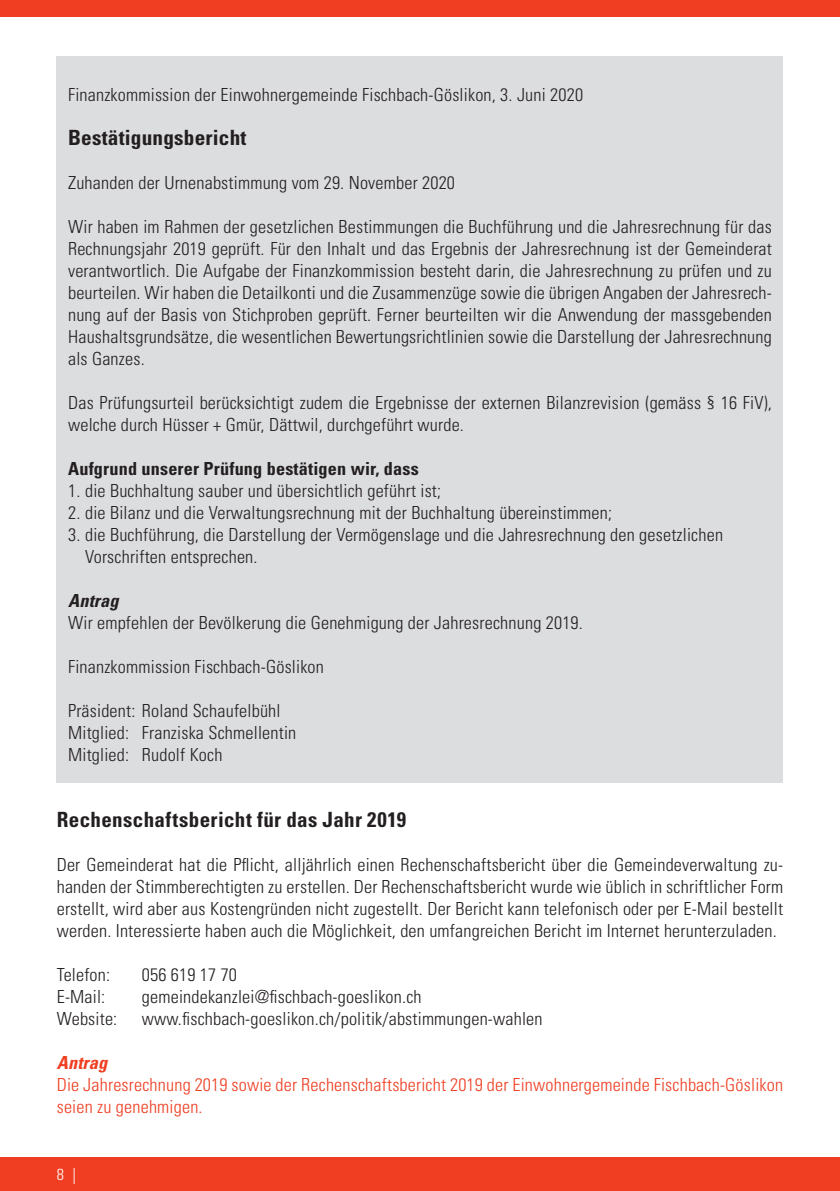
<style>
.page{position:relative;width:840px;height:1191px;background:#fff}
.page>*{position:absolute;margin:0;border:0;box-sizing:border-box;transform-origin:0 0}
.t1{font:700 condensed 21px "Univers LT Std";letter-spacing:.015em;color:#231f20}
.t2{font:300 condensed 18px/22px "Univers LT Std";letter-spacing:.01em;color:#231f20}
.t3{font:300 condensed 18px/22px "Univers LT Std";letter-spacing:.01em;color:#ef3e22}
.t4{font:700 condensed 18px "Univers LT Std";letter-spacing:.01em;color:#231f20}
.t5{font:italic 700 condensed 18px "Univers LT Std";letter-spacing:.01em;color:#231f20}
.t6{font:italic 700 condensed 18px "Univers LT Std";letter-spacing:.01em;color:#ef3e22}
.t7{font:300 condensed 16px "Univers LT Std";color:#fff}
</style>
<div class="page">
<div style="left:0;top:1157px;width:839px;height:34px;background:#ef3e22"></div>
<div style="left:0;top:0;width:839px;height:17px;background:#ef3e22"></div>
<div style="left:57px;top:57px;width:725px;height:726px;background:#dcdddf"></div>
<p class="t2" style="left:68px;top:83px;width:516px">Finanzkommission der Einwohnergemeinde Fischbach-Göslikon, 3. Juni 2020</p>
<p class="t1" style="left:68px;top:124px;width:180px">Bestätigungsbericht</p>
<p class="t2" style="left:68px;top:171px;width:388px">Zuhanden der Urnenabstimmung vom 29. November 2020</p>
<p class="t2" style="left:68px;top:215px;width:705px;text-align:justify">Wir haben im Rahmen der gesetzlichen Bestimmungen die Buchführung und die Jahresrechnung für das Rechnungsjahr 2019 geprüft. Für den Inhalt und das Ergebnis der Jahresrechnung ist der Gemeinderat verantwortlich. Die Aufgabe der Finanzkommission besteht darin, die Jahresrechnung zu prüfen und zu beurteilen. Wir haben die Detailkonti und die Zusammenzüge sowie die übrigen Angaben der Jahresrech&shy;nung auf der Basis von Stichproben geprüft. Ferner beurteilten wir die Anwendung der massgebenden Haushaltsgrundsätze, die wesentlichen Bewertungsrichtlinien sowie die Darstellung der Jahresrechnung als Ganzes.</p>
<p class="t2" style="left:68px;top:391px;width:705px">Das Prüfungsurteil berücksichtigt zudem die Ergebnisse der externen Bilanzrevision (gemäss § 16 FiV), welche durch Hüsser + Gmür, Dättwil, durchgeführt wurde.</p>
<p class="t4" style="left:68px;top:457px;width:352px">Aufgrund unserer Prüfung bestätigen wir, dass</p>
<p class="t2" style="left:68px;top:479px;width:374px">1. die Buchhaltung sauber und übersichtlich geführt ist;</p>
<p class="t2" style="left:68px;top:501px;width:545px">2. die Bilanz und die Verwaltungsrechnung mit der Buchhaltung übereinstimmen;</p>
<p class="t2" style="left:85px;top:523px;width:639px;text-indent:-17px">3. die Buchführung, die Darstellung der Vermögenslage und die Jahresrechnung den gesetzlichen<br>Vorschriften entsprechen.</p>
<p class="t5" style="left:68px;top:589px;width:52px">Antrag</p>
<p class="t2" style="left:68px;top:611px;width:516px">Wir empfehlen der Bevölkerung die Genehmigung der Jahresrechnung 2019.</p>
<p class="t2" style="left:68px;top:655px;width:257px">Finanzkommission Fischbach-Göslikon</p>
<p class="t2" style="left:68px;top:699px;width:229px">Präsident: Roland Schaufelbühl<br>Mitglied: Franziska Schmellentin<br>Mitglied: Rudolf Koch</p>
<p class="t1" style="left:57px;top:806px;width:351px">Rechenschaftsbericht für das Jahr 2019</p>
<p class="t2" style="left:57px;top:853px;width:727px;text-align:justify">Der Gemeinderat hat die Pflicht, alljährlich einen Rechenschaftsbericht über die Gemeindeverwaltung zu&shy;handen der Stimmberechtigten zu erstellen. Der Rechenschaftsbericht wurde wie üblich in schriftlicher Form erstellt, wird aber aus Kostengründen nicht zugestellt. Der Bericht kann telefonisch oder per E-Mail bestellt werden. Interessierte haben auch die Möglichkeit, den umfangreichen Bericht im Internet herunterzuladen.</p>
<p class="t2" style="left:57px;top:963px;width:55px">Telefon:</p>
<p class="t2" style="left:142px;top:963px;width:97px">056 619 17 70</p>
<p class="t2" style="left:57px;top:985px;width:50px">E-Mail:</p>
<p class="t2" style="left:142px;top:985px;width:281px">gemeindekanzlei@fischbach-goeslikon.ch</p>
<p class="t2" style="left:57px;top:1007px;width:62px">Website:</p>
<p class="t2" style="left:142px;top:1007px;width:402px">www.fischbach-goeslikon.ch/politik/abstimmungen-wahlen</p>
<p class="t6" style="left:57px;top:1051px;width:52px">Antrag</p>
<p class="t3" style="left:57px;top:1073px;width:727px">Die Jahresrechnung 2019 sowie der Rechenschaftsbericht 2019 der Einwohnergemeinde Fischbach-Göslikon seien zu genehmigen.</p>
<p class="t7" style="left:57px;top:1164px;width:21px">8 |</p>
</div>
